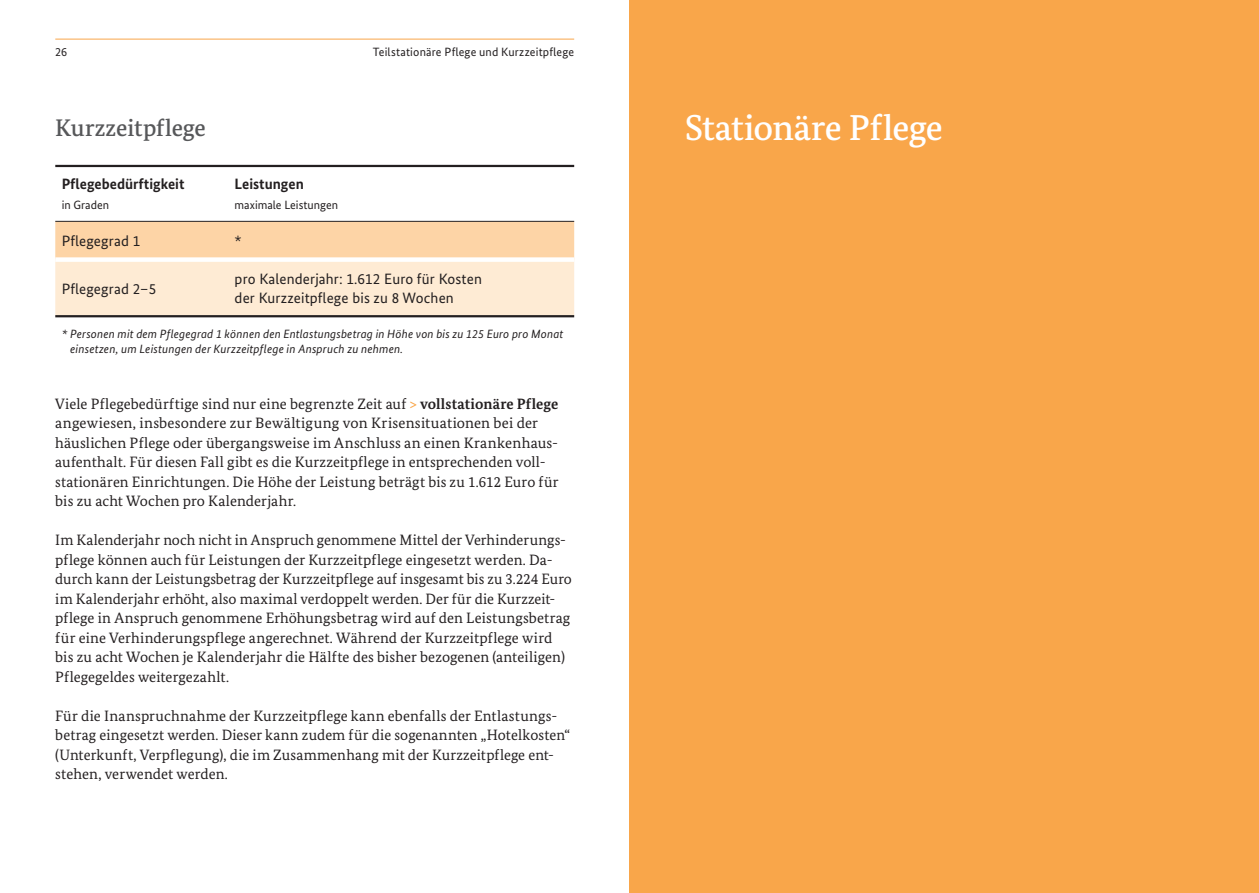
<style>
.page{position:relative;width:1259px;height:893px;background:#fff}
.page>*{position:absolute;margin:0;border:0;box-sizing:border-box;transform-origin:0 0}
.t1{font:500 36px "Bundes Serif";letter-spacing:-.02em;color:#fff}
.t2{font:500 24px "Bundes Serif";letter-spacing:-.005em;color:#57585a}
.t3{font:15px/19.5px "Bundes Serif";letter-spacing:.005em;color:#231f20}
.t4{font:15px/19.5px "Bundes Sans";letter-spacing:.01em;color:#231f20}
.t5{font:700 15px "Bundes Sans";color:#231f20}
.t6{font:italic 12px/14.7px "Bundes Sans";letter-spacing:.015em;color:#231f20}
.t7{font:12px "Bundes Sans";letter-spacing:.005em;color:#231f20}
.s1{font-weight:700;color:#f9a64a}
.s2{font-weight:700}
</style>
<div class="page">
<hr style="left:55px;top:39px;width:519px;height:1px;background:#f9a64a">
<svg style="left:55px;top:222px;width:519px;height:93px;background:#fde1c1"></svg>
<hr style="left:55px;top:165px;width:173px;height:2px;background:#231f20">
<hr style="left:228px;top:165px;width:346px;height:2px;background:#231f20">
<div style="left:55px;top:257px;width:173px;height:5px;background:#fff"></div>
<div style="left:228px;top:257px;width:346px;height:5px;background:#fff"></div>
<hr style="left:55px;top:221px;width:173px;height:1px;background:#231f20">
<hr style="left:228px;top:221px;width:346px;height:1px;background:#231f20">
<hr style="left:55px;top:315px;width:173px;height:2px;background:#231f20">
<hr style="left:228px;top:315px;width:346px;height:2px;background:#231f20">
<div style="left:629px;top:0;width:630px;height:893px;background:#f9a64a"></div>
<p class="t7" style="left:55px;top:48px;width:13px">26</p>
<p class="t7" style="left:373px;top:48px;width:203px">Teilstationäre Pflege und Kurzzeitpflege</p>
<h2 class="t2" style="left:55px;top:118px;width:152px">Kurzzeitpflege</h2>
<p class="t5" style="left:62px;top:178px;width:124px">Pflege bedürftigkeit</p>
<p class="t7" style="left:62px;top:200px;width:49px">in Graden</p>
<p class="t5" style="left:235px;top:178px;width:71px">Leistungen</p>
<p class="t7" style="left:235px;top:200px;width:105px">maximale Leistungen</p>
<p class="t4" style="left:62px;top:233px;width:80px">Pflegegrad 1</p>
<p class="t4" style="left:235px;top:233px;width:9px">*</p>
<p class="t4" style="left:62px;top:280px;width:96px">Pflegegrad 2–5</p>
<p class="t4" style="left:235px;top:270px;width:249px">pro Kalenderjahr: 1.612 Euro für Kosten der Kurzzeitpflege bis zu 8 Wochen</p>
<p class="t6" style="left:70px;top:328px;width:495px;text-indent:-8px">* Personen mit dem Pflegegrad 1 können den Entlastungsbetrag in Höhe von bis zu 125 Euro pro Monat einsetzen, um Leistungen der Kurzzeitpflege in Anspruch zu nehmen.</p>
<p class="t3" style="left:55px;top:395px;width:505px">Viele Pflegebedürftige sind nur eine begrenzte Zeit auf <span class="s1">&gt;</span> <span class="s2">vollstationäre Pflege </span>angewiesen, insbesondere zur Bewältigung von Krisensituationen bei der häuslichen Pflege oder übergangsweise im Anschluss an einen Krankenhaus&shy;aufenthalt. Für diesen Fall gibt es die Kurzzeitpflege in entsprechenden voll&shy;stationären Einrichtungen. Die Höhe der Leistung beträgt bis zu 1.612 Euro für bis zu acht Wochen pro Kalenderjahr.</p>
<p class="t3" style="left:55px;top:531px;width:518px">Im Kalenderjahr noch nicht in Anspruch genommene Mittel der Verhinderungs&shy;pflege können auch für Leistungen der Kurzzeitpflege eingesetzt werden. Da&shy;durch kann der Leistungsbetrag der Kurzzeitpflege auf insgesamt bis zu 3.224 Euro im Kalenderjahr erhöht, also maximal verdoppelt werden. Der für die Kurzzeit&shy;pflege in Anspruch genommene Erhöhungsbetrag wird auf den Leistungsbetrag für eine Verhinderungspflege angerechnet. Während der Kurzzeitpflege wird bis zu acht Wochen je Kalenderjahr die Hälfte des bisher bezogenen (anteiligen)<br>Pflegegeldes weitergezahlt.</p>
<p class="t3" style="left:55px;top:707px;width:516px">Für die Inanspruchnahme der Kurzzeitpflege kann ebenfalls der Entlastungs&shy;betrag eingesetzt werden. Dieser kann zudem für die sogenannten „Hotelkosten“ (Unterkunft, Verpflegung), die im Zusammenhang mit der Kurzzeitpflege ent&shy;stehen, verwendet werden.</p>
<h1 class="t1" style="left:685px;top:114px;width:260px">Stationäre Pflege</h1>
</div>
